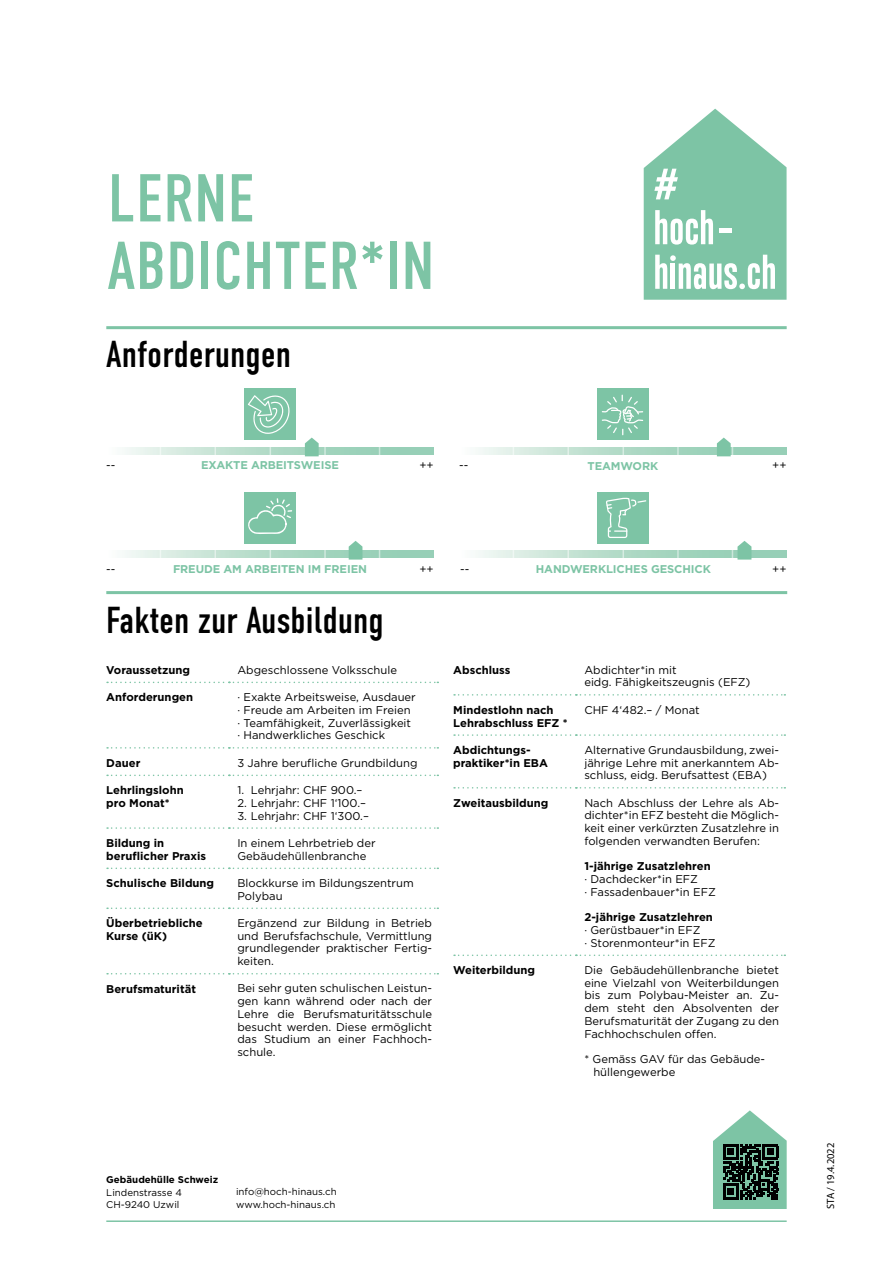
<style>
.page{position:relative;width:893px;height:1263px;background:#fff}
.page>*{position:absolute;margin:0;border:0;box-sizing:border-box;transform-origin:0 0}
.t1{font:67.5px/67.5px "DIN Condensed";letter-spacing:.01em;color:#7dc4a5}
.t2{font:37.5px "DIN Condensed";color:#000}
.t3{font:11.25px/12.8px "Gotham";color:#000}
.t4{font:700 11.25px/12.8px "Gotham";color:#000}
.t5{font:700 11.25px "Gotham";letter-spacing:-.01em;color:#7dc4a5}
.t6{font:10.5px "Myriad Pro";color:#000}
.t7{font:9.75px/12.8px "Gotham";color:#000}
.t8{font:700 9.75px "Gotham";color:#000}
</style>
<div class="page">
<hr style="left:106px;top:1220px;width:681px;height:2px;background:#7dc4a5">
<hr style="left:106px;top:326px;width:681px;height:3px;background:#7dc4a5">
<hr style="left:106px;top:591px;width:681px;height:3px;background:#7dc4a5">
<svg style="left:125px;top:448px;width:309px;height:6px;background:#b7ddcc"></svg>
<svg style="left:478px;top:448px;width:309px;height:6px;background:#b7ddcb"></svg>
<svg style="left:478px;top:551px;width:309px;height:6px;background:#b7ddcc"></svg>
<svg style="left:125px;top:551px;width:309px;height:6px;background:#b7ddcb"></svg>
<svg style="left:567px;top:447px;width:2px;height:8px"></svg>
<svg style="left:622px;top:447px;width:2px;height:8px"></svg>
<svg style="left:677px;top:447px;width:2px;height:8px"></svg>
<svg style="left:567px;top:550px;width:2px;height:8px"></svg>
<svg style="left:622px;top:550px;width:2px;height:8px"></svg>
<svg style="left:677px;top:550px;width:2px;height:8px"></svg>
<svg style="left:324px;top:550px;width:2px;height:8px"></svg>
<svg style="left:305px;top:438px;width:21px;height:18px"></svg>
<svg style="left:717px;top:438px;width:16px;height:18px"></svg>
<svg style="left:349px;top:541px;width:13px;height:19px"></svg>
<svg style="left:732px;top:541px;width:19px;height:19px"></svg>
<svg style="left:107px;top:682px;width:331px;height:1px"></svg>
<svg style="left:107px;top:747px;width:331px;height:2px"></svg>
<svg style="left:107px;top:775px;width:331px;height:1px"></svg>
<svg style="left:107px;top:827px;width:331px;height:2px"></svg>
<svg style="left:107px;top:867px;width:331px;height:2px"></svg>
<svg style="left:107px;top:907px;width:331px;height:2px"></svg>
<svg style="left:107px;top:973px;width:331px;height:1px"></svg>
<svg style="left:454px;top:694px;width:331px;height:2px"></svg>
<svg style="left:454px;top:734px;width:331px;height:2px"></svg>
<svg style="left:454px;top:787px;width:331px;height:1px"></svg>
<svg style="left:454px;top:954px;width:331px;height:2px"></svg>
<div style="left:244px;top:389px;width:52px;height:51px;background:#7dc4a5"></div>
<svg style="left:248px;top:395px;width:42px;height:39px"></svg>
<div style="left:244px;top:492px;width:52px;height:51px;background:#7dc4a5"></div>
<svg style="left:248px;top:498px;width:44px;height:36px"></svg>
<div style="left:597px;top:389px;width:51px;height:51px;background:#7dc4a5"></div>
<svg style="left:602px;top:395px;width:41px;height:40px"></svg>
<div style="left:597px;top:492px;width:51px;height:51px;background:#7dc4a5"></div>
<svg style="left:606px;top:497px;width:40px;height:41px"></svg>
<svg style="left:644px;top:109px;width:142px;height:191px"></svg>
<hr style="left:719px;top:229px;width:12px;height:4px;background:#fff">
<svg style="left:713px;top:1110px;width:74px;height:99px"></svg>
<div style="left:727px;top:1188px;width:7px;height:7px;background:#000"></div>
<h1 class="t1" style="left:107px;top:166px;width:329px">LERNE<br>ABDICHTER*IN</h1>
<h2 class="t2" style="left:106px;top:334px;width:186px">Anforderungen</h2>
<p class="t3" style="left:106px;top:459px;width:11px">--</p>
<p class="t5" style="left:201px;top:459px;width:139px">EXAKTE ARBEITSWEISE</p>
<p class="t3" style="left:419px;top:459px;width:16px">++</p>
<p class="t3" style="left:459px;top:459px;width:11px">--</p>
<p class="t5" style="left:588px;top:459px;width:72px">TEAMWORK</p>
<p class="t3" style="left:772px;top:459px;width:16px">++</p>
<p class="t3" style="left:106px;top:562px;width:11px">--</p>
<p class="t5" style="left:173px;top:562px;width:195px">FREUDE AM ARBEITEN IM FREIEN</p>
<p class="t3" style="left:419px;top:562px;width:16px">++</p>
<h2 class="t2" style="left:106px;top:599px;width:279px">Fakten zur Ausbildung</h2>
<p class="t4" style="left:106px;top:663px;width:85px">Voraussetzung</p>
<p class="t3" style="left:237px;top:663px;width:161px">Abgeschlossene Volksschule</p>
<p class="t4" style="left:106px;top:691px;width:88px">Anforderungen</p>
<p class="t3" style="left:237px;top:690px;width:180px">· Exakte Arbeitsweise, Ausdauer · Freude am Arbeiten im Freien · Teamfähigkeit, Zuverlässigkeit · Handwerkliches Geschick</p>
<p class="t4" style="left:106px;top:756px;width:36px">Dauer</p>
<p class="t3" style="left:237px;top:756px;width:182px">3 Jahre berufliche Grundbildung</p>
<p class="t4" style="left:106px;top:784px;width:79px">Lehrlingslohn pro Monat*</p>
<p class="t3" style="left:237px;top:783px;width:127px">1. Lehrjahr: CHF 900.–</p>
<p class="t3" style="left:237px;top:796px;width:130px">2. Lehrjahr: CHF 1‘100.–</p>
<p class="t3" style="left:237px;top:809px;width:133px">3. Lehrjahr: CHF 1‘300.–</p>
<p class="t4" style="left:106px;top:836px;width:101px">Bildung in beruflicher Praxis</p>
<p class="t3" style="left:237px;top:836px;width:140px">In einem Lehrbetrieb der<br>Gebäudehüllenbranche</p>
<p class="t4" style="left:106px;top:877px;width:109px">Schulische Bildung</p>
<p class="t3" style="left:237px;top:876px;width:178px">Blockkurse im Bildungszentrum<br>Polybau</p>
<p class="t4" style="left:106px;top:917px;width:98px">Überbetriebliche<br>Kurse (üK)</p>
<p class="t3" style="left:237px;top:916px;width:196px;text-align:justify">Ergänzend zur Bildung in Betrieb und Berufsfachschule, Vermittlung grundlegender praktischer Fertig&shy;keiten.</p>
<p class="t4" style="left:106px;top:982px;width:91px">Berufsmaturität</p>
<p class="t3" style="left:237px;top:982px;width:196px;text-align:justify">Bei sehr guten schulischen Leistun&shy;gen kann während oder nach der Lehre die Berufsmaturitätsschule besucht werden. Diese ermöglicht das Studium an einer Fachhoch&shy;schule.</p>
<p class="t3" style="left:460px;top:562px;width:11px">--</p>
<p class="t5" style="left:536px;top:562px;width:177px">HANDWERKLICHES GESCHICK</p>
<p class="t3" style="left:772px;top:562px;width:16px">++</p>
<p class="t4" style="left:453px;top:663px;width:59px">Abschluss</p>
<p class="t3" style="left:584px;top:663px;width:168px">Abdichter*in mit<br>eidg. Fähigkeitszeugnis (EFZ)</p>
<p class="t4" style="left:453px;top:703px;width:116px">Mindestlohn nach<br>Lehrabschluss EFZ *</p>
<p class="t3" style="left:584px;top:703px;width:117px">CHF 4‘482.– / Monat</p>
<p class="t4" style="left:453px;top:743px;width:96px">Abdichtungs&shy;praktiker*in EBA</p>
<p class="t3" style="left:584px;top:743px;width:196px;text-align:justify">Alternative Grundausbildung, zwei&shy;jährige Lehre mit anerkanntem Ab&shy;schluss, eidg. Berufsattest (EBA)</p>
<p class="t4" style="left:453px;top:796px;width:97px">Zweitausbildung</p>
<p class="t3" style="left:584px;top:796px;width:196px;text-align:justify">Nach Abschluss der Lehre als Ab&shy;dichter*in EFZ besteht die Möglich&shy;keit einer verkürzten Zusatzlehre in folgenden verwandten Berufen:</p>
<p class="t4" style="left:584px;top:860px;width:128px">1-jährige Zusatzlehren</p>
<p class="t3" style="left:584px;top:872px;width:133px">· Dachdecker*in EFZ<br>· Fassadenbauer*in EFZ</p>
<p class="t4" style="left:584px;top:911px;width:130px">2-jährige Zusatzlehren</p>
<p class="t3" style="left:584px;top:923px;width:133px">· Gerüstbauer*in EFZ<br>· Storenmonteur*in EFZ</p>
<p class="t4" style="left:453px;top:964px;width:83px">Weiterbildung</p>
<p class="t3" style="left:584px;top:963px;width:196px;text-align:justify">Die Gebäudehüllenbranche bietet eine Vielzahl von Weiterbildungen bis zum Polybau-Meister an. Zu&shy;dem steht den Absolventen der Berufsmaturität der Zugang zu den Fachhochschulen offen.</p>
<p class="t3" style="left:593px;top:1053px;width:173px;text-indent:-9px">* Gemäss GAV für das Gebäude&shy;hüllengewerbe</p>
<p class="t8" style="left:106px;top:1174px;width:113px">Gebäudehülle Schweiz</p>
<p class="t7" style="left:106px;top:1185px;width:77px">Lindenstrasse 4<br>CH-9240 Uzwil</p>
<p class="t7" style="left:236px;top:1185px;width:102px">info@hoch-hinaus.ch www.hoch-hinaus.ch</p>
<p class="t6" style="left:824px;top:1209px;width:68px;rotate:-90deg">STA / 19.4.2022</p>
</div>
